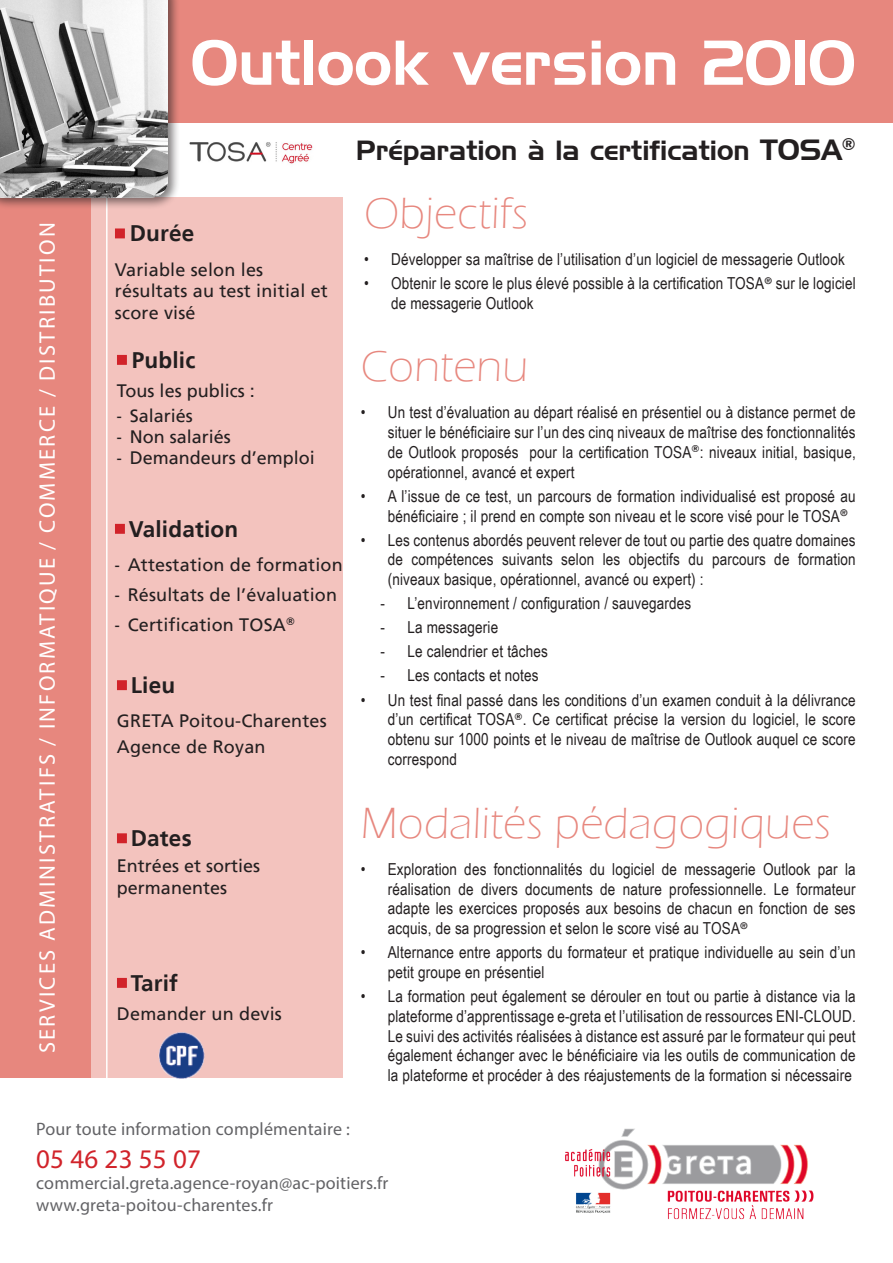
<style>
.page{position:relative;width:893px;height:1263px;background:#fff}
.page>*{position:absolute;margin:0;border:0;box-sizing:border-box;transform-origin:0 0}
.t1{font:61.5px "Handel Gothic BT";color:#fff}
.t2{font:300 45px "Eras ITC";letter-spacing:.01em;color:#e7877e}
.t3{font:27px "Handel Gothic BT";color:#231f20}
.t4{font:27px "Myriad Pro";letter-spacing:.01em;color:#d1232a}
.t5{font:22.5px "Myriad Pro";letter-spacing:.1em;color:#fff}
.t6{font:700 22.5px "Frutiger LT";letter-spacing:.01em;color:#231f20}
.t7{font:18px/21.6px "Frutiger LT";letter-spacing:.01em;color:#231f20}
.t8{font:18px "Myriad Pro";letter-spacing:.01em;color:#636366}
.t9{font:16.5px/19.8px "Arial Narrow";letter-spacing:.01em;color:#231f20;text-align:justify}
.s1{font-family:"Arial Narrow"}
.s2{font-size:28.5px}
</style>
<div class="page">
<div style="left:118px;top:0;width:775px;height:123px;background:#e7877e"></div>
<div style="left:87px;top:198px;width:256px;height:880px;background:#f3c3be"></div>
<div style="left:0;top:198px;width:91px;height:880px;background:#e7877e"></div>
<img style="left:565px;top:1128px;width:249px;height:92px">
<hr style="left:106px;top:198px;width:2px;height:880px;background:#fff">
<div style="left:0;top:0;width:180px;height:210px;background:#231f20;opacity:.57"></div>
<img style="left:0;top:0;width:168px;height:198px">
<div style="left:115px;top:228px;width:10px;height:10px;background:#d1232a;border:2px solid #d1232a"></div>
<div style="left:117px;top:355px;width:10px;height:10px;background:#d1232a;border:2px solid #d1232a"></div>
<div style="left:115px;top:524px;width:10px;height:10px;background:#d1232a;border:2px solid #d1232a"></div>
<div style="left:117px;top:978px;width:10px;height:10px;background:#d1232a;border:2px solid #d1232a"></div>
<div style="left:117px;top:833px;width:10px;height:10px;background:#d1232a;border:2px solid #d1232a"></div>
<div style="left:117px;top:680px;width:10px;height:10px;background:#d1232a;border:2px solid #d1232a"></div>
<img style="left:189px;top:142px;width:124px;height:22px">
<img style="left:159px;top:1033px;width:46px;height:45px">
<p class="t1" style="left:191px;top:26px;width:666px">Outlook version 2010</p>
<h3 class="t5" style="left:33px;top:1053px;width:832px;rotate:-90deg">SERVICES ADMINISTRATIFS / INFORMATIQUE / COMMERCE / DISTRIBUTION</h3>
<p class="t6" style="left:130px;top:220px;width:66px">Durée</p>
<p class="t7" style="left:115px;top:259px;width:214px">Variable selon les résultats au test initial et score visé</p>
<p class="t6" style="left:132px;top:347px;width:65px">Public</p>
<p class="t7" style="left:117px;top:380px;width:139px">Tous les publics :</p>
<p class="t7" style="left:117px;top:405px;width:77px"><span class="s1">-</span> Salariés</p>
<p class="t7" style="left:117px;top:426px;width:115px"><span class="s1">-</span> Non salariés</p>
<p class="t7" style="left:117px;top:447px;width:199px"><span class="s1">-</span> Demandeurs d’emploi</p>
<p class="t6" style="left:129px;top:516px;width:111px">Validation</p>
<p class="t7" style="left:115px;top:554px;width:229px"><span class="s1">-</span> Attestation de formation</p>
<p class="t7" style="left:115px;top:584px;width:224px"><span class="s1">-</span> Résultats de l’évaluation</p>
<p class="t7" style="left:115px;top:614px;width:181px"><span class="s1">-</span> Certification TOSA<sup>®</sup></p>
<p class="t6" style="left:131px;top:672px;width:46px">Lieu</p>
<p class="t7" style="left:117px;top:710px;width:211px">GRETA Poitou-Charentes</p>
<p class="t7" style="left:117px;top:736px;width:150px">Agence de Royan</p>
<p class="t6" style="left:131px;top:825px;width:62px">Dates</p>
<p class="t7" style="left:117px;top:855px;width:145px">Entrées et sorties</p>
<p class="t7" style="left:117px;top:876px;width:112px">permanentes</p>
<p class="t6" style="left:131px;top:970px;width:49px">Tarif</p>
<p class="t7" style="left:117px;top:1003px;width:166px">Demander un devis</p>
<p class="t3" style="left:356px;top:134px;width:501px">Préparation à la certification <span class="s2">TOSA</span><sup>®</sup></p>
<p class="t2" style="left:364px;top:189px;width:165px">Objectifs</p>
<p class="t9" style="left:364px;top:249px;width:482px">• Développer sa maîtrise de l’utilisation d’un logiciel de messagerie Outlook</p>
<p class="t9" style="left:391px;top:273px;width:466px;text-indent:-27px">• Obtenir le score le plus élevé possible à la certification TOSA<sup>®</sup> sur le logiciel de messagerie Outlook</p>
<p class="t2" style="left:361px;top:342px;width:169px">Contenu</p>
<p class="t9" style="left:388px;top:402px;width:469px;text-indent:-27px">• Un test d’évaluation au départ réalisé en présentiel ou à distance permet de situer le bénéficiaire sur l’un des cinq niveaux de maîtrise des fonctionnalités de Outlook proposés pour la certification TOSA<sup>®</sup>: niveaux initial, basique, opérationnel, avancé et expert</p>
<p class="t9" style="left:388px;top:485px;width:469px;text-indent:-27px">• A l’issue de ce test, un parcours de formation individualisé est proposé au bénéficiaire ; il prend en compte son niveau et le score visé pour le TOSA<sup>®</sup></p>
<p class="t9" style="left:388px;top:529px;width:469px;text-indent:-27px">• Les contenus abordés peuvent relever de tout ou partie des quatre domaines de compétences suivants selon les objectifs du parcours de formation (niveaux basique, opérationnel, avancé ou expert) :</p>
<p class="t9" style="left:380px;top:593px;width:312px">- L’environnement / configuration / sauvegardes</p>
<p class="t9" style="left:380px;top:617px;width:119px">- La messagerie</p>
<p class="t9" style="left:380px;top:641px;width:169px">- Le calendrier et tâches</p>
<p class="t9" style="left:380px;top:665px;width:160px">- Les contacts et notes</p>
<p class="t9" style="left:388px;top:689px;width:469px;text-indent:-27px">• Un test final passé dans les conditions d’un examen conduit à la délivrance d’un certificat TOSA<sup>®</sup>. Ce certificat précise la version du logiciel, le score obtenu sur 1000 points et le niveau de maîtrise de Outlook auquel ce score correspond</p>
<p class="t2" style="left:361px;top:798px;width:471px">Modalités pédagogiques</p>
<p class="t9" style="left:388px;top:858px;width:469px;text-indent:-27px">• Exploration des fonctionnalités du logiciel de messagerie Outlook par la réalisation de divers documents de nature professionnelle. Le formateur adapte les exercices proposés aux besoins de chacun en fonction de ses acquis, de sa progression et selon le score visé au TOSA<sup>®</sup></p>
<p class="t9" style="left:388px;top:942px;width:469px;text-indent:-27px">• Alternance entre apports du formateur et pratique individuelle au sein d’un petit groupe en présentiel</p>
<p class="t9" style="left:388px;top:986px;width:469px;text-indent:-27px">• La formation peut également se dérouler en tout ou partie à distance via la plateforme d’apprentissage e-greta et l’utilisation de ressources ENI-CLOUD.<br>Le suivi des activités réalisées à distance est assuré par le formateur qui peut également échanger avec le bénéficiaire via les outils de communication de la plateforme et procéder à des réajustements de la formation si nécessaire</p>
<p class="t8" style="left:36px;top:1118px;width:315px">Pour toute information complémentaire :</p>
<p class="t4" style="left:36px;top:1142px;width:166px">05 46 23 55 07</p>
<p class="t8" style="left:36px;top:1172px;width:354px">commercial.greta.agence-royan@ac-poitiers.fr</p>
<p class="t8" style="left:36px;top:1194px;width:238px">www.greta-poitou-charentes.fr</p>
</div>
